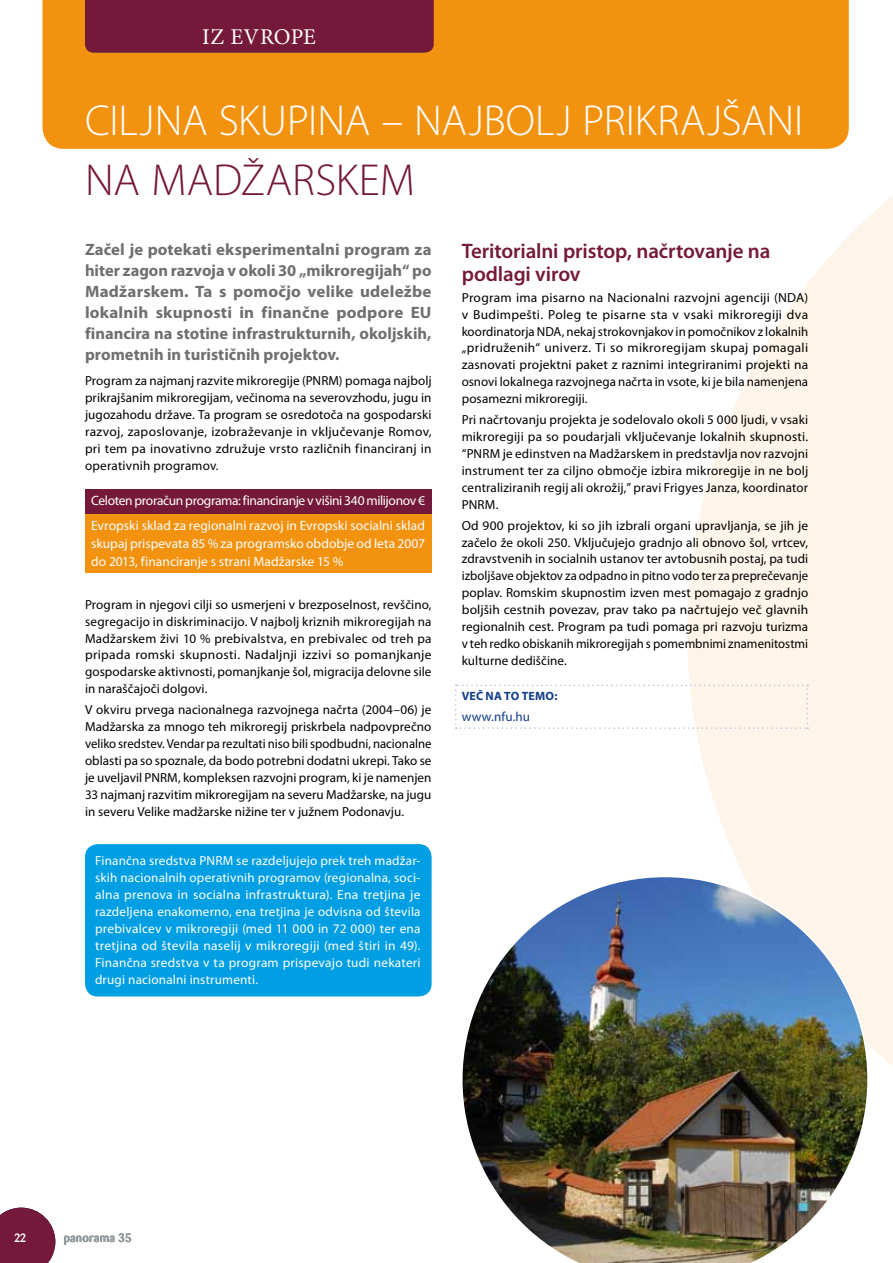
<style>
.page{position:relative;width:893px;height:1263px;background:#fff}
.page>*{position:absolute;margin:0;border:0;box-sizing:border-box;transform-origin:0 0}
.t1{font:300 45px "Myriad Pro";color:#75193a}
.t2{font:300 43.5px "Myriad Pro";color:#fff}
.t3{font:22.5px "Minion Pro";color:#fff}
.t4{font:600 21px/22.5px "Myriad Pro";letter-spacing:-.01em;color:#75193a}
.t5{font:700 16.5px/21px "Myriad Pro";color:#6f6f6e;text-align:justify}
.t6{font:13.5px/25px "Myriad Pro";color:#fff}
.t7{font:13.2px/16.8px "Myriad Pro";letter-spacing:.005em;color:#000;text-align:justify}
.t8{font:13.2px/16.8px "Myriad Pro";letter-spacing:.015em;color:#fff;text-align:justify}
.t9{font:13.2px "Myriad Pro";letter-spacing:.01em;color:#123c8a}
.t10{font:700 12px "Myriad Pro";color:#123c8a}
.t11{font:500 12px "Barmeno";letter-spacing:.02em;color:#90989c}
.t12{font:500 12px "Barmeno";color:#fff}
</style>
<div class="page">
<svg style="left:687px;top:196px;width:206px;height:870px;fill:#fef5ea"></svg>
<div style="left:43px;top:0;width:806px;height:149px;background:#f3920f"></div>
<img style="left:462px;top:875px;width:407px;height:388px">
<svg style="left:0;top:1208px;width:55px;height:55px;background:#82304e"></svg>
<svg style="left:455px;top:685px;width:353px;height:44px"></svg>
<div style="left:85px;top:489px;width:346px;height:25px;background:#75193a"></div>
<div style="left:85px;top:514px;width:346px;height:58px;background:#f3920f"></div>
<div style="left:85px;top:844px;width:347px;height:152px;background:#009ee3;border-radius:13px"></div>
<div style="left:85px;top:0;width:349px;height:52px;background:#75193a"></div>
<h3 class="t3" style="left:202px;top:21px;width:115px">IZ EVROPE</h3>
<h2 class="t2" style="left:85px;top:96px;width:720px">CILJNA SKUPINA – NAJBOLJ PRIKRAJŠANI</h2>
<h1 class="t1" style="left:85px;top:155px;width:331px">NA MADŽARSKEM</h1>
<p class="t5" style="left:85px;top:238px;width:348px">Začel je potekati eksperimentalni program za hiter zagon razvoja v okoli 30 „mikroregijah“ po Madžarskem. Ta s pomočjo velike udeležbe lokalnih skupnosti in finančne podpore EU financira na stotine infrastrukturnih, okoljskih, prometnih in turističnih projektov.</p>
<p class="t7" style="left:85px;top:372px;width:348px">Program za najmanj razvite mikroregije (PNRM) pomaga najbolj prikrajšanim mikroregijam, večinoma na severovzhodu, jugu in jugozahodu države. Ta program se osredotoča na gospodarski razvoj, zaposlovanje, izobraževanje in vključevanje Romov, pri tem pa inovativno združuje vrsto različnih financiranj in operativnih programov.</p>
<p class="t6" style="left:91px;top:488px;width:335px">Celoten proračun programa: financiranje v višini 340 milijonov €<br>Evropski sklad za regionalni razvoj in Evropski socialni sklad</p>
<p class="t6" style="left:91px;top:535px;width:335px;line-height:18px">skupaj prispevata 85 % za programsko obdobje od leta 2007 do 2013, financiranje s strani Madžarske 15 %</p>
<p class="t7" style="left:85px;top:596px;width:348px">Program in njegovi cilji so usmerjeni v brezposelnost, revščino, segregacijo in diskriminacijo. V najbolj kriznih mikroregijah na Madžarskem živi 10 % prebivalstva, en prebivalec od treh pa pripada romski skupnosti. Nadaljnji izzivi so pomanjkanje gospodarske aktivnosti, pomanjkanje šol, migracija delovne sile in naraščajoči dolgovi.</p>
<p class="t7" style="left:85px;top:701px;width:348px">V okviru prvega nacionalnega razvojnega načrta (2004–06) je Madžarska za mnogo teh mikroregij priskrbela nadpovprečno veliko sredstev. Vendar pa rezultati niso bili spodbudni, nacionalne oblasti pa so spoznale, da bodo potrebni dodatni ukrepi. Tako se je uveljavil PNRM, kompleksen razvojni program, ki je namenjen 33 najmanj razvitim mikroregijam na severu Madžarske, na jugu in severu Velike madžarske nižine ter v južnem Podonavju.</p>
<p class="t8" style="left:95px;top:852px;width:327px">Finančna sredstva PNRM se razdeljujejo prek treh madžar&shy;skih nacionalnih operativnih programov (regionalna, soci&shy;alna prenova in socialna infrastruktura). Ena tretjina je razdeljena enakomerno, ena tretjina je odvisna od števila prebivalcev v mikroregiji (med 11 000 in 72 000) ter ena tretjina od števila naselij v mikroregiji (med štiri in 49).<br>Finančna sredstva v ta program prispevajo tudi nekateri drugi nacionalni instrumenti.</p>
<h3 class="t4" style="left:462px;top:239px;width:310px">Teritorialni pristop, načrtovanje na podlagi virov</h3>
<p class="t7" style="left:462px;top:289px;width:348px">Program ima pisarno na Nacionalni razvojni agenciji (NDA) v Budimpešti. Poleg te pisarne sta v vsaki mikroregiji dva koordinatorja NDA, nekaj strokovnjakov in pomočnikov z lokalnih „pridruženih“ univerz. Ti so mikroregijam skupaj pomagali zasnovati projektni paket z raznimi integriranimi projekti na osnovi lokalnega razvojnega načrta in vsote, ki je bila namenjena posamezni mikroregiji.</p>
<p class="t7" style="left:462px;top:411px;width:348px">Pri načrtovanju projekta je sodelovalo okoli 5 000 ljudi, v vsaki mikroregiji pa so poudarjali vključevanje lokalnih skupnosti. “PNRM je edinstven na Madžarskem in predstavlja nov razvojni instrument ter za ciljno območje izbira mikroregije in ne bolj centraliziranih regij ali okrožij,” pravi Frigyes Janza, koordinator PNRM.</p>
<p class="t7" style="left:462px;top:517px;width:348px">Od 900 projektov, ki so jih izbrali organi upravljanja, se jih je začelo že okoli 250. Vključujejo gradnjo ali obnovo šol, vrtcev, zdravstvenih in socialnih ustanov ter avtobusnih postaj, pa tudi izboljšave objektov za odpadno in pitno vodo ter za preprečevanje poplav. Romskim skupnostim izven mest pomagajo z gradnjo boljših cestnih povezav, prav tako pa načrtujejo več glavnih regionalnih cest. Program pa tudi pomaga pri razvoju turizma v teh redko obiskanih mikroregijah s pomembnimi znamenitostmi kulturne dediščine.</p>
<p class="t10" style="left:462px;top:688px;width:97px">Več na to temo:</p>
<p class="t9" style="left:462px;top:708px;width:70px">www.nfu.hu</p>
<p class="t12" style="left:14px;top:1231px;width:14px">22</p>
<p class="t11" style="left:64px;top:1230px;width:69px">panorama 35</p>
</div>
